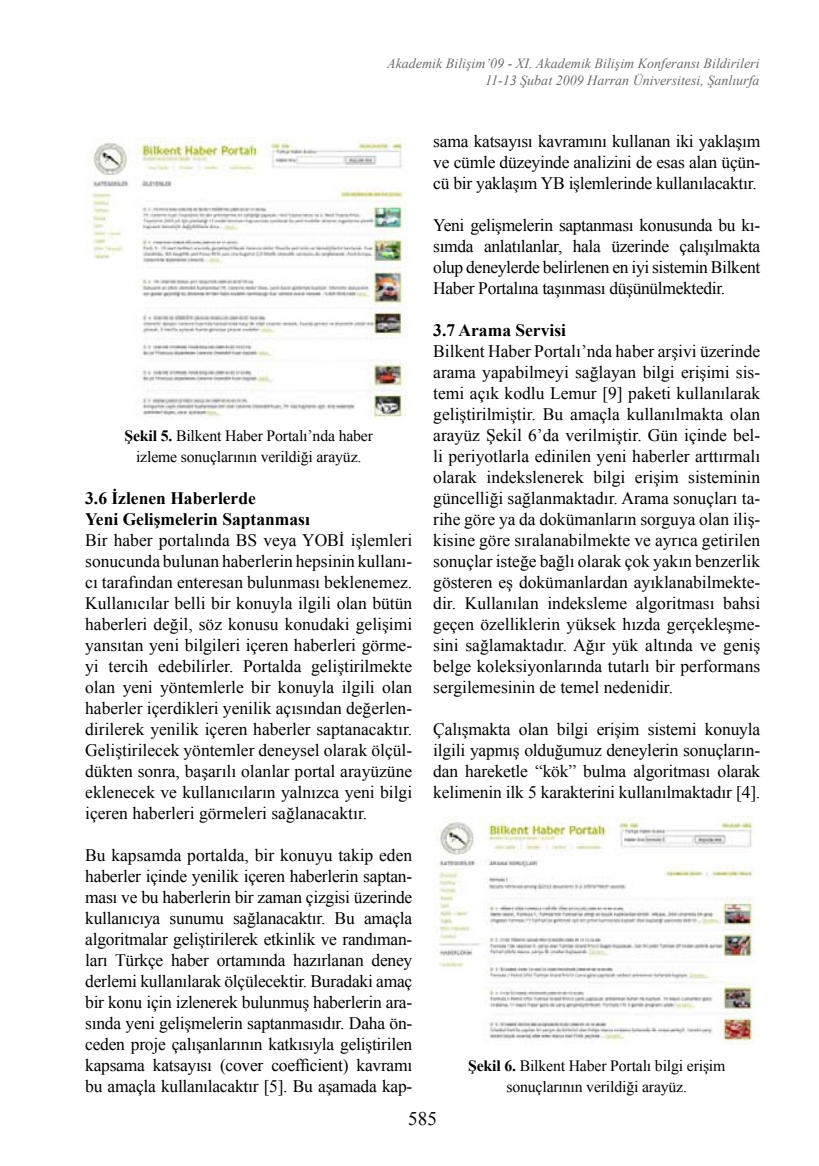
<style>
.page{position:relative;width:819px;height:1166px;background:#fff}
.page>*{position:absolute;margin:0;border:0;box-sizing:border-box;transform-origin:0 0}
.t1{font:19.25px "Times New Roman";color:#000}
.t2{font:17.5px/21px "Times New Roman";letter-spacing:-.015em;color:#000;text-align:justify}
.t3{font:700 17.5px/21px "Times New Roman";color:#000}
.t4{font:15.75px/21px "Times New Roman";letter-spacing:-.01em;color:#000;text-align:center}
.t5{font:italic 14px/16.8px "Times New Roman";color:#6a6b6d;text-align:right}
.s1{font-weight:700}
</style>
<div class="page">
<img style="left:85px;top:138px;width:322px;height:281px">
<img style="left:433px;top:816px;width:322px;height:229px">
<p class="t5" style="left:387px;top:55px;width:374px">Akademik Bilişim’09 - XI. Akademik Bilişim Konferansı Bildirileri<br>11-13 Şubat 2009 Harran Üniversitesi, Şanlıurfa</p>
<p class="t4" style="left:124px;top:425px;width:250px"><span class="s1">Şekil 5.</span> Bilkent Haber Portalı’nda haber izleme sonuçlarının verildiği arayüz.</p>
<p class="t3" style="left:85px;top:487px;width:226px">3.6 İzlenen Haberlerde<br>Yeni Gelişmelerin Saptanması</p>
<p class="t2" style="left:85px;top:529px;width:328px">Bir haber portalında BS veya YOBİ işlemleri sonucunda bulunan haberlerin hepsinin kullanı&shy;cı tarafından enteresan bulunması beklenemez.<br>Kullanıcılar belli bir konuyla ilgili olan bütün haberleri değil, söz konusu konudaki gelişimi yansıtan yeni bilgileri içeren haberleri görme&shy;yi tercih edebilirler. Portalda geliştirilmekte olan yeni yöntemlerle bir konuyla ilgili olan haberler içerdikleri yenilik açısından değerlen&shy;dirilerek yenilik içeren haberler saptanacaktır.<br>Geliştirilecek yöntemler deneysel olarak ölçül&shy;dükten sonra, başarılı olanlar portal arayüzüne eklenecek ve kullanıcıların yalnızca yeni bilgi içeren haberleri görmeleri sağlanacaktır.</p>
<p class="t2" style="left:85px;top:844px;width:328px">Bu kapsamda portalda, bir konuyu takip eden haberler içinde yenilik içeren haberlerin saptan&shy;ması ve bu haberlerin bir zaman çizgisi üzerinde kullanıcıya sunumu sağlanacaktır. Bu amaçla algoritmalar geliştirilerek etkinlik ve randıman&shy;ları Türkçe haber ortamında hazırlanan deney derlemi kullanılarak ölçülecektir. Buradaki amaç bir konu için izlenerek bulunmuş haberlerin ara&shy;sında yeni gelişmelerin saptanmasıdır. Daha ön&shy;ceden proje çalışanlarının katkısıyla geliştirilen kapsama katsayısı (cover coefficient) kavramı bu amaçla kullanılacaktır [5]. Bu aşamada kap-</p>
<p class="t2" style="left:433px;top:130px;width:328px">sama katsayısı kavramını kullanan iki yaklaşım ve cümle düzeyinde analizini de esas alan üçün&shy;cü bir yaklaşım YB işlemlerinde kullanılacaktır.</p>
<p class="t2" style="left:433px;top:214px;width:328px">Yeni gelişmelerin saptanması konusunda bu kı&shy;sımda anlatılanlar, hala üzerinde çalışılmakta olup deneylerde belirlenen en iyi sistemin Bilkent Haber Portalına taşınması düşünülmektedir.</p>
<p class="t3" style="left:433px;top:319px;width:134px">3.7 Arama Servisi</p>
<p class="t2" style="left:433px;top:340px;width:328px">Bilkent Haber Portalı’nda haber arşivi üzerinde arama yapabilmeyi sağlayan bilgi erişimi sis&shy;temi açık kodlu Lemur [9] paketi kullanılarak geliştirilmiştir. Bu amaçla kullanılmakta olan arayüz Şekil 6’da verilmiştir. Gün içinde bel&shy;li periyotlarla edinilen yeni haberler arttırmalı olarak indekslenerek bilgi erişim sisteminin güncelliği sağlanmaktadır. Arama sonuçları ta&shy;rihe göre ya da dokümanların sorguya olan iliş&shy;kisine göre sıralanabilmekte ve ayrıca getirilen sonuçlar isteğe bağlı olarak çok yakın benzerlik gösteren eş dokümanlardan ayıklanabilmekte&shy;dir. Kullanılan indeksleme algoritması bahsi geçen özelliklerin yüksek hızda gerçekleşme&shy;sini sağlamaktadır. Ağır yük altında ve geniş belge koleksiyonlarında tutarlı bir performans sergilemesinin de temel nedenidir.</p>
<p class="t2" style="left:433px;top:718px;width:328px">Çalışmakta olan bilgi erişim sistemi konuyla ilgili yapmış olduğumuz deneylerin sonuçların&shy;dan hareketle “kök” bulma algoritması olarak kelimenin ilk 5 karakterini kullanılmaktadır [4].</p>
<p class="t4" style="left:468px;top:1055px;width:259px"><span class="s1">Şekil 6.</span> Bilkent Haber Portalı bilgi erişim sonuçlarının verildiği arayüz.</p>
<p class="t1" style="left:408px;top:1106px;width:30px">585</p>
</div>
